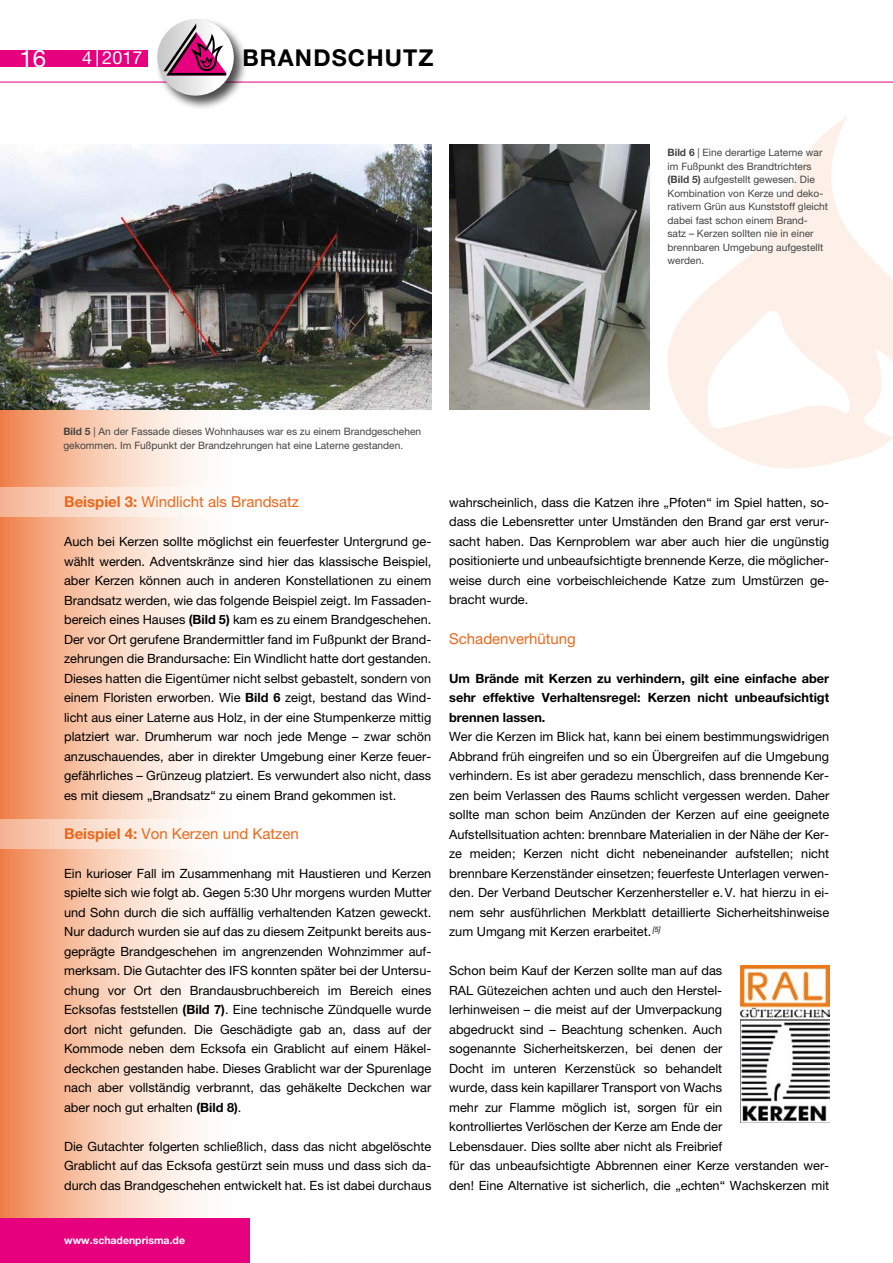
<style>
.page{position:relative;width:893px;height:1263px;background:#fff}
.page>*{position:absolute;margin:0;border:0;box-sizing:border-box;transform-origin:0 0}
.t1{font:24px "Helvetica Neue";color:#fff}
.t2{font:700 23.25px "Helvetica Neue";letter-spacing:.05em;color:#000}
.t3{font:18px "Helvetica Neue";color:#fff}
.t4{font:15px "Helvetica Neue";color:#ec671a}
.t5{font:12.75px/19.5px "Helvetica Neue";color:#000;text-align:justify}
.t6{font:700 12.75px/19.5px "Helvetica Neue";color:#000;text-align:justify}
.t7{font:700 10.5px "Helvetica Neue";color:#fff}
.t8{font:10.2px/13.5px "Helvetica Neue";color:#434342}
.s1{font-weight:700}
</style>
<div class="page">
<hr style="left:0;top:82px;width:893px;height:1px;background:#e6007d">
<div style="left:0;top:50px;width:148px;height:16px;background:#e6007d"></div>
<svg style="left:97px;top:50px;width:1px;height:16px"></svg>
<div style="left:155px;top:17px;width:94px;height:94px;background:#000;opacity:.7"></div>
<svg style="left:157px;top:19px;width:77px;height:77px"></svg>
<svg style="left:163px;top:23px;width:63px;height:52px"></svg>
<svg style="left:0;top:410px;width:250px;height:853px"></svg>
<svg style="left:0;top:488px;width:250px;height:29px"></svg>
<svg style="left:0;top:819px;width:250px;height:29px"></svg>
<img style="left:0;top:145px;width:431px;height:265px">
<div style="left:0;top:1219px;width:249px;height:44px;background:#e6007d"></div>
<img style="left:740px;top:966px;width:89px;height:156px">
<svg style="left:667px;top:116px;width:226px;height:353px"></svg>
<img style="left:449px;top:145px;width:200px;height:265px">
<h1 class="t1" style="left:20px;top:44px;width:28px">16</h1>
<h3 class="t3" style="left:82px;top:47px;width:62px">4 2017</h3>
<h2 class="t2" style="left:242px;top:43px;width:193px">BRANDSCHUTZ</h2>
<p class="t8" style="left:667px;top:146px;width:162px"><span class="s1">Bild 6</span> | Eine derartige Laterne war im Fußpunkt des Brandtrichters <span class="s1">(Bild 5)</span> aufgestellt gewesen. Die<br>Kombination von Kerze und deko&shy;rativem Grün aus Kunststoff gleicht dabei fast schon einem Brand&shy;satz – Kerzen sollten nie in einer brennbaren Umgebung aufgestellt werden.</p>
<p class="t8" style="left:63px;top:425px;width:359px"><span class="s1">Bild 5</span> | An der Fassade dieses Wohnhauses war es zu einem Brandgeschehen gekommen. Im Fußpunkt der Brandzehrungen hat eine Laterne gestanden.</p>
<p class="t4" style="left:64px;top:493px;width:236px"><span class="s1">Beispiel 3:</span> Windlicht als Brandsatz</p>
<p class="t5" style="left:64px;top:532px;width:369px">Auch bei Kerzen sollte möglichst ein feuerfester Untergrund ge&shy;wählt werden. Adventskränze sind hier das klassische Beispiel, aber Kerzen können auch in anderen Konstellationen zu einem Brandsatz werden, wie das folgende Beispiel zeigt. Im Fassaden&shy;bereich eines Hauses <span class="s1">(Bild 5)</span> kam es zu einem Brandgeschehen.<br>Der vor Ort gerufene Brandermittler fand im Fußpunkt der Brand&shy;zehrungen die Brandursache: Ein Windlicht hatte dort gestanden.<br>Dieses hatten die Eigentümer nicht selbst gebastelt, sondern von einem Floristen erworben. Wie <span class="s1">Bild 6</span> zeigt, bestand das Wind&shy;licht aus einer Laterne aus Holz, in der eine Stumpenkerze mittig platziert war. Drumherum war noch jede Menge – zwar schön anzuschauendes, aber in direkter Umgebung einer Kerze feuer&shy;gefährliches – Grünzeug platziert. Es verwundert also nicht, dass es mit diesem „Brandsatz“ zu einem Brand gekommen ist.</p>
<p class="t4" style="left:64px;top:824px;width:236px"><span class="s1">Beispiel 4:</span> Von Kerzen und Katzen</p>
<p class="t5" style="left:64px;top:863px;width:369px">Ein kurioser Fall im Zusammenhang mit Haustieren und Kerzen spielte sich wie folgt ab. Gegen 5:30 Uhr morgens wurden Mutter und Sohn durch die sich auffällig verhaltenden Katzen geweckt.<br>Nur dadurch wurden sie auf das zu diesem Zeitpunkt bereits aus&shy;geprägte Brandgeschehen im angrenzenden Wohnzimmer auf&shy;merksam. Die Gutachter des IFS konnten später bei der Untersu&shy;chung vor Ort den Brandausbruchbereich im Bereich eines Ecksofas feststellen <span class="s1">(Bild 7)</span>. Eine technische Zündquelle wurde dort nicht gefunden. Die Geschädigte gab an, dass auf der Kommode neben dem Ecksofa ein Grablicht auf einem Häkel&shy;deckchen gestanden habe. Dieses Grablicht war der Spurenlage nach aber vollständig verbrannt, das gehäkelte Deckchen war aber noch gut erhalten <span class="s1">(Bild 8)</span>.</p>
<p class="t5" style="left:64px;top:1136px;width:369px">Die Gutachter folgerten schließlich, dass das nicht abgelöschte Grablicht auf das Ecksofa gestürzt sein muss und dass sich da&shy;durch das Brandgeschehen entwickelt hat. Es ist dabei durchaus</p>
<p class="t7" style="left:64px;top:1233px;width:122px">www.schadenprisma.de</p>
<p class="t5" style="left:449px;top:492px;width:382px">wahrscheinlich, dass die Katzen ihre „Pfoten“ im Spiel hatten, so&shy;dass die Lebensretter unter Umständen den Brand gar erst verur&shy;sacht haben. Das Kernproblem war aber auch hier die ungünstig positionierte und unbeaufsichtigte brennende Kerze, die möglicher&shy;weise durch eine vorbeischleichende Katze zum Umstürzen ge&shy;bracht wurde.</p>
<p class="t4" style="left:449px;top:629px;width:128px">Schadenverhütung</p>
<p class="t6" style="left:449px;top:668px;width:382px">Um Brände mit Kerzen zu verhindern, gilt eine einfache aber sehr effektive Verhaltensregel: Kerzen nicht unbeaufsichtigt brennen lassen.</p>
<p class="t5" style="left:449px;top:727px;width:382px">Wer die Kerzen im Blick hat, kann bei einem bestimmungswidrigen Abbrand früh eingreifen und so ein Übergreifen auf die Umgebung verhindern. Es ist aber geradezu menschlich, dass brennende Ker&shy;zen beim Verlassen des Raums schlicht vergessen werden. Daher sollte man schon beim Anzünden der Kerzen auf eine geeignete Aufstellsituation achten: brennbare Materialien in der Nähe der Ker&shy;ze meiden; Kerzen nicht dicht nebeneinander aufstellen; nicht brennbare Kerzenständer einsetzen; feuerfeste Unterlagen verwen&shy;den. Der Verband Deutscher Kerzenhersteller e.V. hat hierzu in ei&shy;nem sehr ausführlichen Merkblatt detaillierte Sicherheitshinweise zum Umgang mit Kerzen erarbeitet. <sup>[5]</sup></p>
<p class="t5" style="left:449px;top:961px;width:382px;text-align:left">Schon beim Kauf der Kerzen sollte man auf das<br>RAL Gütezeichen achten und auch den Herstel-<br>lerhinweisen – die meist auf der Umverpackung<br>abgedruckt sind – Beachtung schenken. Auch<br>sogenannte Sicherheitskerzen, bei denen der<br>Docht im unteren Kerzenstück so behandelt<br>wurde, dass kein kapillarer Transport von Wachs<br>mehr zur Flamme möglich ist, sorgen für ein<br>kontrolliertes Verlöschen der Kerze am Ende der<br>Lebensdauer. Dies sollte aber nicht als Freibrief<br>für das unbeaufsichtigte Abbrennen einer Kerze verstanden wer&shy;den! Eine Alternative ist sicherlich, die „echten“ Wachskerzen mit</p>
</div>
